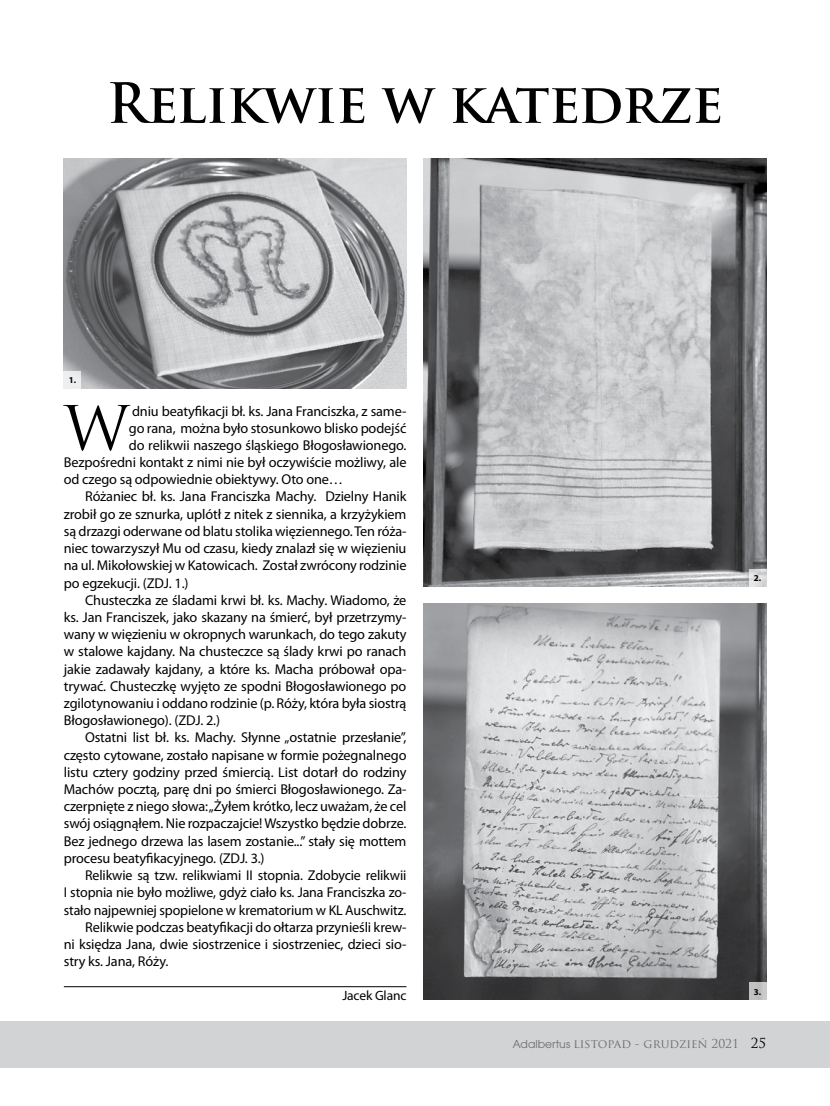
<style>
.page{position:relative;width:830px;height:1106px;background:#fff}
.page>*{position:absolute;margin:0;border:0;box-sizing:border-box;transform-origin:0 0}
.t1{font:59.7px "Trajan Pro";color:#000}
.t2{font:700 54px "Trajan Pro";letter-spacing:-.01em;color:#000}
.t3{font:14.25px "Myriad Pro";letter-spacing:-.01em;color:#000}
.t4{font:13.5px "Myriad Pro";letter-spacing:-.01em;color:#000}
.t5{font:12px "Trajan Pro";color:#6d6e71}
.t6{font:700 9px "Myriad Pro";color:#000}
.s1{font-family:"Avant Gar Got Itc TEE"}
.s2{font-size:13.5px;color:#000}
</style>
<div class="page">
<div style="left:0;top:1020px;width:829px;height:47px;background:#d1d3d4"></div>
<img style="left:64px;top:158px;width:342px;height:230px">
<hr style="left:64px;top:986px;width:342px;height:1px;background:#000">
<img style="left:423px;top:158px;width:342px;height:428px">
<img style="left:423px;top:603px;width:342px;height:396px">
<div style="left:64px;top:371px;width:17px;height:17px;background:#edeeee"></div>
<svg style="left:748px;top:569px;width:17px;height:17px"></svg>
<div style="left:748px;top:982px;width:17px;height:17px;background:#c2c1c2"></div>
<h2 class="t2" style="left:107px;top:70px;width:617px">Relikwie w katedrze</h2>
<p class="t6" style="left:69px;top:374px;width:9px">1.</p>
<h1 class="t1" style="left:64px;top:390px;width:67px">W</h1>
<p class="t3" style="left:132px;top:402px;width:276px">dniu beatyfikacji bł. ks. Jana Franciszka, z same-</p>
<p class="t3" style="left:129px;top:419px;width:279px">go rana, można było stosunkowo blisko podejść</p>
<p class="t3" style="left:129px;top:436px;width:279px">do relikwii naszego śląskiego Błogosławionego.</p>
<p class="t3" style="left:64px;top:453px;width:344px">Bezpośredni kontakt z nimi nie był oczywiście możliwy, ale</p>
<p class="t3" style="left:64px;top:471px;width:280px">od czego są odpowiednie obiektywy. Oto one…</p>
<p class="t3" style="left:85px;top:488px;width:323px">Różaniec bł. ks. Jana Franciszka Machy. Dzielny Hanik</p>
<p class="t3" style="left:64px;top:505px;width:344px">zrobił go ze sznurka, uplótł z nitek z siennika, a krzyżykiem</p>
<p class="t3" style="left:64px;top:522px;width:344px">są drzazgi oderwane od blatu stolika więziennego. Ten róża-</p>
<p class="t3" style="left:64px;top:539px;width:344px">niec towarzyszył Mu od czasu, kiedy znalazł się w więzieniu</p>
<p class="t3" style="left:64px;top:557px;width:344px">na ul. Mikołowskiej w Katowicach. Został zwrócony rodzinie</p>
<p class="t3" style="left:64px;top:574px;width:126px">po egzekucji. (ZDJ. 1.)</p>
<p class="t3" style="left:85px;top:591px;width:322px">Chusteczka ze śladami krwi bł. ks. Machy. Wiadomo, że</p>
<p class="t3" style="left:64px;top:608px;width:344px">ks. Jan Franciszek, jako skazany na śmierć, był przetrzymy-</p>
<p class="t3" style="left:64px;top:625px;width:344px">wany w więzieniu w okropnych warunkach, do tego zakuty</p>
<p class="t3" style="left:64px;top:643px;width:344px">w stalowe kajdany. Na chusteczce są ślady krwi po ranach</p>
<p class="t3" style="left:64px;top:660px;width:344px">jakie zadawały kajdany, a które ks. Macha próbował opa-</p>
<p class="t3" style="left:64px;top:677px;width:344px">trywać. Chusteczkę wyjęto ze spodni Błogosławionego po</p>
<p class="t3" style="left:64px;top:694px;width:344px">zgilotynowaniu i oddano rodzinie (p. Róży, która była siostrą</p>
<p class="t3" style="left:64px;top:711px;width:158px">Błogosławionego). (ZDJ. 2.)</p>
<p class="t3" style="left:85px;top:729px;width:323px">Ostatni list bł. ks. Machy. Słynne „ostatnie przesłanie”,</p>
<p class="t3" style="left:64px;top:746px;width:344px">często cytowane, zostało napisane w formie pożegnalnego</p>
<p class="t3" style="left:64px;top:763px;width:344px">listu cztery godziny przed śmiercią. List dotarł do rodziny</p>
<p class="t3" style="left:64px;top:780px;width:344px">Machów pocztą, parę dni po śmierci Błogosławionego. Za-</p>
<p class="t3" style="left:64px;top:797px;width:344px">czerpnięte z niego słowa: „Żyłem krótko, lecz uważam, że cel</p>
<p class="t3" style="left:64px;top:815px;width:344px">swój osiągnąłem. Nie rozpaczajcie! Wszystko będzie dobrze.</p>
<p class="t3" style="left:64px;top:832px;width:344px">Bez jednego drzewa las lasem zostanie...” stały się mottem</p>
<p class="t3" style="left:64px;top:849px;width:202px">procesu beatyfikacyjnego. (ZDJ. 3.)</p>
<p class="t3" style="left:85px;top:866px;width:323px">Relikwie są tzw. relikwiami II stopnia. Zdobycie relikwii</p>
<p class="t3" style="left:64px;top:883px;width:344px">I stopnia nie było możliwe, gdyż ciało ks. Jana Franciszka zo-</p>
<p class="t3" style="left:64px;top:901px;width:344px">stało najpewniej spopielone w krematorium w KL Auschwitz.</p>
<p class="t3" style="left:85px;top:918px;width:323px">Relikwie podczas beatyfikacji do ołtarza przynieśli krew-</p>
<p class="t3" style="left:64px;top:935px;width:344px">ni księdza Jana, dwie siostrzenice i siostrzeniec, dzieci sio-</p>
<p class="t3" style="left:64px;top:952px;width:106px">stry ks. Jana, Róży.</p>
<p class="t4" style="left:342px;top:986px;width:66px">Jacek Glanc</p>
<p class="t6" style="left:753px;top:572px;width:9px">2.</p>
<p class="t6" style="left:753px;top:985px;width:9px">3.</p>
<p class="t5" style="left:512px;top:1035px;width:254px"><span class="s1">Adalbertus</span> listopad - grudzień 2021 <span class="s2">25</span></p>
</div>
